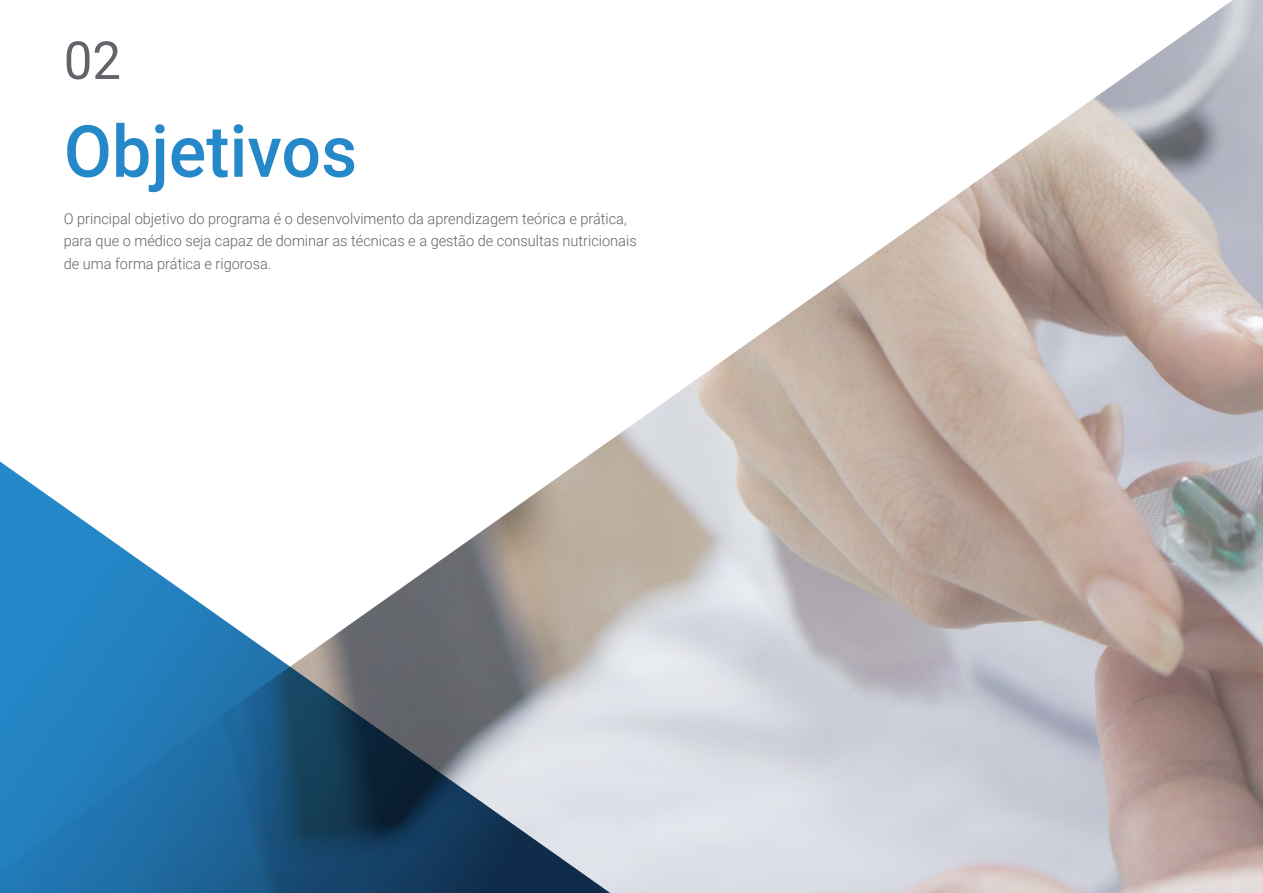
<style>
.page{position:relative;width:1263px;height:893px;background:#fff}
.page>*{position:absolute;margin:0;border:0;box-sizing:border-box;transform-origin:0 0}
.t1{font:500 72px "Roboto";color:#2488c9}
.t2{font:52.5px "Roboto";color:#61646a}
.t3{font:300 15px/22.5px "Roboto";color:#61646a}
</style>
<div class="page">
<img style="left:602px;top:0;width:661px;height:893px">
<svg style="left:0;top:446px;width:640px;height:447px"></svg>
<h2 class="t2" style="left:64px;top:24px;width:59px">02</h2>
<h1 class="t1" style="left:64px;top:101px;width:295px">Objetivos</h1>
<p class="t3" style="left:64px;top:207px;width:574px">O principal objetivo do programa é o desenvolvimento da aprendizagem teórica e prática, para que o médico seja capaz de dominar as técnicas e a gestão de consultas nutricionais de uma forma prática e rigorosa.</p>
</div>
